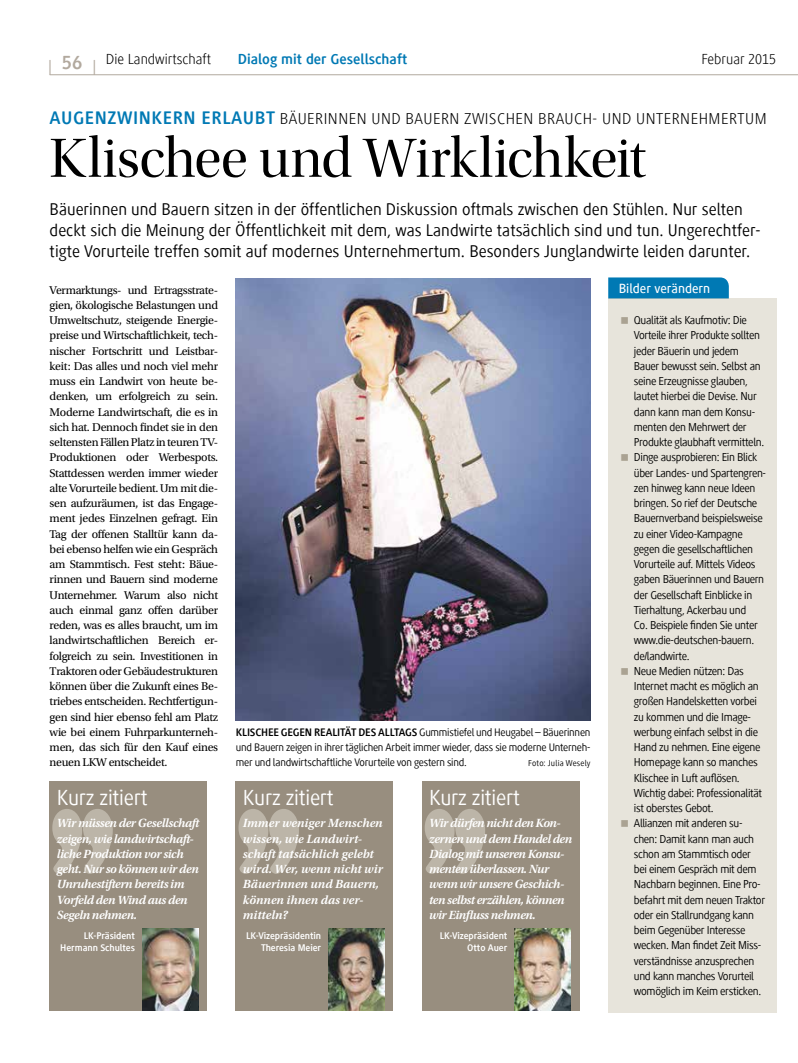
<style>
.page{position:relative;width:798px;height:1063px;background:#fff}
.page>*{position:absolute;margin:0;border:0;box-sizing:border-box;transform-origin:0 0}
.t1{font:57.5px "Utopia Std Disp";letter-spacing:-.01em;color:#000}
.t2{font:22.5px "Generis Simple Com";letter-spacing:-.01em;color:#fff}
.t3{font:700 20px "Generis Simple Com";color:#b2a99e}
.t4{font:17.5px/21.2px "Generis Simple Com";color:#000}
.t5{font:300 16.25px "Generis Simple Com";letter-spacing:.03em;color:#000}
.t6{font:300 15px "Generis Simple Com";color:#000}
.t7{font:700 15px "Generis Simple Com";color:#0079b4}
.t8{font:500 13.75px "Generis Simple Com";color:#fff}
.t9{font:italic 600 12.5px/15.2px "Utopia Std";letter-spacing:-.03em;color:#fff}
.t10{font:italic 600 12.5px/15.2px "Utopia Std";color:#fff}
.t11{font:11.88px/15.2px "Generis Simple Com";letter-spacing:-.03em;color:#000}
.t12{font:11.88px/15.2px "Utopia Std";letter-spacing:-.025em;color:#000;text-align:justify}
.t13{font:11.25px/15.2px "Generis Simple Com";letter-spacing:-.02em;color:#000;text-align:justify}
.t14{font:700 10px/12px "Generis Simple Com";letter-spacing:-.01em;color:#fff;text-align:right}
.t15{font:8.75px "Generis Simple Com";letter-spacing:.02em;color:#000}
.s1{font-weight:300}
.s2{font-size:20px;color:#b2a99e}
.s3{font-weight:700;font-size:18.75px;color:#0079b4}
.s4{font-weight:700}
</style>
<div class="page">
<hr style="left:50px;top:74px;width:747px;height:1px;background:#b2a99e">
<img style="left:236px;top:278px;width:354px;height:443px">
<div style="left:608px;top:298px;width:168px;height:715px;background:#e7e4db"></div>
<div style="left:608px;top:277px;width:120px;height:21px;background:#0079b4"></div>
<div style="left:50px;top:782px;width:157px;height:229px;background:#988e7f"></div>
<img style="left:142px;top:929px;width:56px;height:82px">
<svg style="left:52px;top:809px;width:61px;height:65px"></svg>
<div style="left:236px;top:782px;width:157px;height:229px;background:#988e7f"></div>
<img style="left:328px;top:929px;width:56px;height:82px">
<svg style="left:238px;top:809px;width:61px;height:65px"></svg>
<div style="left:422px;top:782px;width:157px;height:229px;background:#988e7f"></div>
<img style="left:514px;top:929px;width:56px;height:82px">
<svg style="left:424px;top:809px;width:61px;height:65px"></svg>
<h3 class="t3" style="left:48px;top:51px;width:36px"><span class="s1">|</span> 56</h3>
<p class="t6" style="left:92px;top:51px;width:120px"><span class="s2">|</span> DIE LANDWIRTSCHAFT</p>
<p class="t7" style="left:238px;top:51px;width:171px">Dialog mit der Gesellschaft</p>
<p class="t6" style="left:701px;top:51px;width:76px">FEBRUAR 2015</p>
<h3 class="t5" style="left:50px;top:110px;width:706px"><span class="s3">Augenzwinkern erlaubt</span> BÄU ERINNEN U ND BAU ERN ZWISCHEN BRAUCH- U ND UNTERNEHM ERTUM</h3>
<h1 class="t1" style="left:50px;top:128px;width:598px">Klischee und Wirklichkeit</h1>
<p class="t4" style="left:50px;top:199px;width:712px">Bäuerinnen und Bauern sitzen in der öffentlichen Diskussion oftmals zwischen den Stühlen. Nur selten deckt sich die Meinung der Öffentlichkeit mit dem, was Landwirte tatsächlich sind und tun. Ungerechtfer&shy;tigte Vorurteile treffen somit auf modernes Unternehmertum. Besonders Junglandwirte leiden darunter.</p>
<p class="t12" style="left:50px;top:282px;width:170px">Vermarktungs- und Ertragsstrate&shy;gien, ökologische Belastungen und Umweltschutz, steigende Energie&shy;preise und Wirtschaftlichkeit, tech&shy;nischer Fortschritt und Leistbar&shy;keit: Das alles und noch viel mehr muss ein Landwirt von heute be&shy;denken, um erfolgreich zu sein.<br>Moderne Landwirtschaft, die es in sich hat. Dennoch findet sie in den seltensten Fällen Platz in teuren TV-Produktionen oder Werbespots.<br>Stattdessen werden immer wieder alte Vorurteile bedient. Um mit die&shy;sen aufzuräumen, ist das Engage&shy;ment jedes Einzelnen gefragt. Ein Tag der offenen Stalltür kann da&shy;bei ebenso helfen wie ein Gespräch am Stammtisch. Fest steht: Bäue&shy;rinnen und Bauern sind moderne Unternehmer. Warum also nicht auch einmal ganz offen darüber reden, was es alles braucht, um im landwirtschaftlichen Bereich er&shy;folgreich zu sein. Investitionen in Traktoren oder Gebäudestrukturen können über die Zukunft eines Be&shy;triebes entscheiden. Rechtfertigun&shy;gen sind hier ebenso fehl am Platz wie bei einem Fuhrparkunterneh&shy;men, das sich für den Kauf eines neuen LKW entscheidet.</p>
<h2 class="t2" style="left:57px;top:785px;width:92px">Kurz zitiert</h2>
<p class="t9" style="left:57px;top:816px;width:144px">Wir müssen der Gesellschaft zeigen, wie landwirtschaft&shy;liche Produktion vor sich geht. Nur so können wir den<br>Unruhestiftern bereits im<br>Vorfeld den Wind aus den<br>Segeln nehmen.</p>
<p class="t14" style="left:60px;top:930px;width:76px">LK-Präsident<br>Hermann Schultes</p>
<p class="t13" style="left:236px;top:725px;width:356px"><span class="s4">Klischee gegen Realität des alltags</span> Gummistiefel und Heugabel – Bäuerinnen und Bauern zeigen in ihrer täglichen Arbeit immer wieder, dass sie moderne Unterneh&shy;mer und landwirtschaftliche Vorurteile von gestern sind.</p>
<p class="t15" style="left:528px;top:759px;width:64px">Foto: Julia Wesely</p>
<h2 class="t2" style="left:243px;top:785px;width:92px">Kurz zitiert</h2>
<p class="t10" style="left:243px;top:816px;width:141px">Immer weniger Menschen wissen, wie Landwirt&shy;schaft tatsächlich gelebt wird. Wer, wenn nicht wir<br>Bäuerinnen und Bauern, können ihnen das ver&shy;mitteln?</p>
<p class="t14" style="left:246px;top:930px;width:77px">LK-Vizepräsidentin<br>Theresia M eier</p>
<h2 class="t2" style="left:429px;top:785px;width:92px">Kurz zitiert</h2>
<p class="t9" style="left:429px;top:816px;width:144px">Wir dürfen nicht den Kon&shy;zernen und dem Handel den<br>Dialog mit unseren Konsu&shy;menten überlassen. Nur wenn wir unsere Geschich&shy;ten selbst erzählen, können wir Einfluss nehmen.</p>
<p class="t14" style="left:439px;top:930px;width:69px">LK-Vizepräsident<br>Otto Auer</p>
<p class="t8" style="left:618px;top:281px;width:93px">Bilder verändern</p>
<p class="t11" style="left:633px;top:313px;width:134px">Qualität als Kaufmotiv: Die<br>Vorteile ihrer Produkte sollten jeder Bäuerin und jedem<br>Bauer bewusst sein. Selbst an seine Erzeugnisse glauben, lautet hierbei die Devise. Nur dann kann man dem Konsu&shy;menten den Mehrwert der<br>Produkte glaubhaft vermitteln.<br>Dinge ausprobieren: Ein Blick über Landes- und Spartengren&shy;zen hinweg kann neue Ideen bringen. So rief der Deutsche<br>Bauernverband beispielsweise zu einer Video-Kampagne gegen die gesellschaftlichen<br>Vorurteile auf. Mittels Videos gaben Bäuerinnen und Bauern der Gesellschaft Einblicke in<br>Tierhaltung, Ackerbau und<br>Co. Beispiele finden Sie unter www.die-deutschen-bauern. de/landwirte.<br>Neue Medien nützen: Das<br>Internet macht es möglich an großen Handelsketten vorbei zu kommen und die Image&shy;werbung einfach selbst in die<br>Hand zu nehmen. Eine eigene<br>Homepage kann so manches<br>Klischee in Luft auflösen.<br>Wichtig dabei: Professionalität ist oberstes Gebot.<br>Allianzen mit anderen su&shy;chen: Damit kann man auch schon am Stammtisch oder bei einem Gespräch mit dem<br>Nachbarn beginnen. Eine Pro&shy;befahrt mit dem neuen Traktor oder ein Stallrundgang kann beim Gegenüber Interesse wecken. Man findet Zeit Miss&shy;verständnisse anzusprechen und kann manches Vorurteil womöglich im Keim ersticken.</p>
</div>
